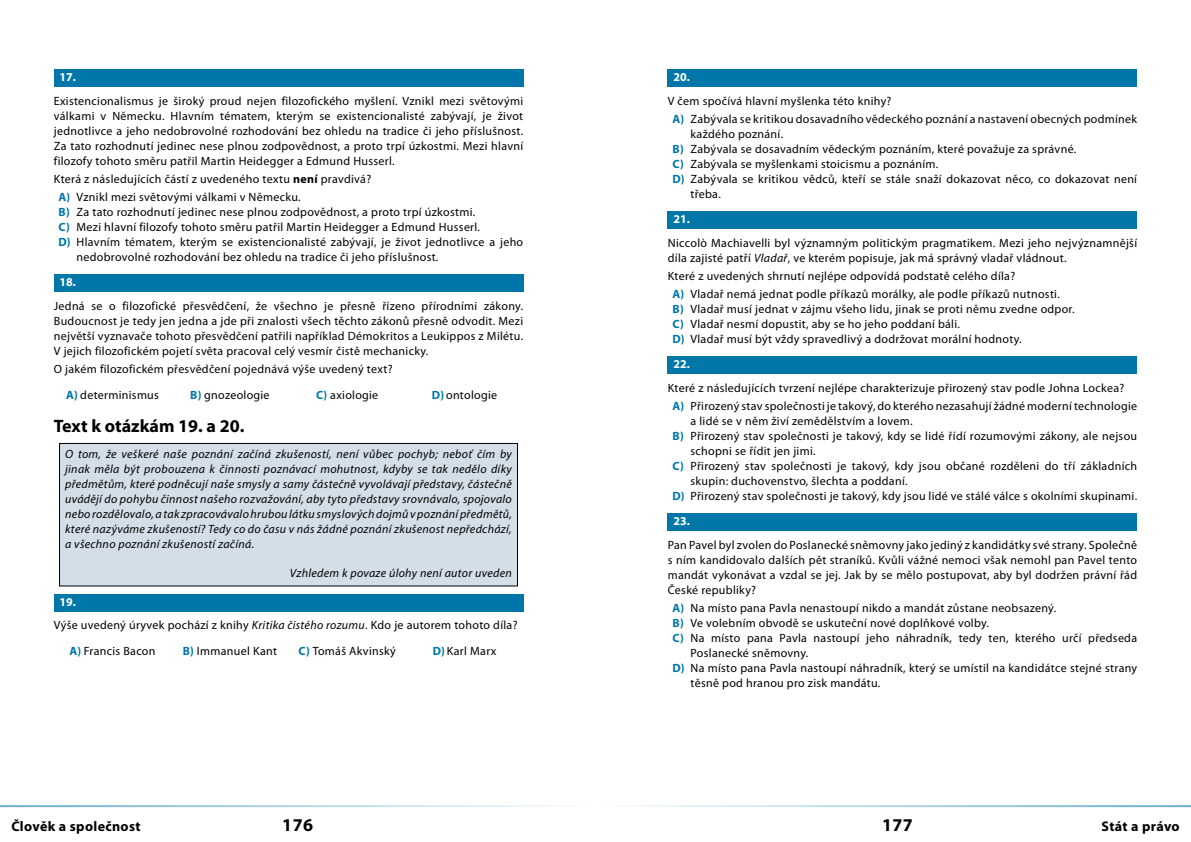
<style>
.page{position:relative;width:1191px;height:842px;background:#fff}
.page>*{position:absolute;margin:0;border:0;box-sizing:border-box;transform-origin:0 0}
.t1{font:700 18px "Myriad Pro";color:#000}
.t2{font:700 14px "Myriad Pro";letter-spacing:.025em;color:#000}
.t3{font:12px/15px "Myriad Pro";letter-spacing:.025em;color:#000}
.t4{font:italic 12px/15px "Myriad Pro";letter-spacing:.025em;color:#000;text-align:justify}
.t5{font:700 12px "Myriad Pro";color:#fff}
.s1{font-weight:700}
.s2{font-weight:700;color:#0077a8}
.s3{font-weight:700;color:#fff}
.s4{font-style:italic}
</style>
<div class="page">
<hr style="left:0;top:805px;width:595px;height:2px;background:#0077a8">
<hr style="left:595px;top:805px;width:596px;height:2px;background:#0077a8">
<div style="left:54px;top:69px;width:469px;height:18px;background:#0077a8"></div>
<div style="left:54px;top:274px;width:469px;height:18px;background:#0077a8"></div>
<div style="left:60px;top:443px;width:457px;height:143px;background:#d3dee8"></div>
<div style="left:59px;top:443px;width:459px;height:143px;border:1px solid #000"></div>
<div style="left:54px;top:594px;width:469px;height:17px;background:#0077a8"></div>
<div style="left:668px;top:69px;width:469px;height:18px;background:#0077a8"></div>
<div style="left:668px;top:211px;width:469px;height:18px;background:#0077a8"></div>
<div style="left:668px;top:356px;width:469px;height:18px;background:#0077a8"></div>
<div style="left:668px;top:513px;width:469px;height:18px;background:#0077a8"></div>
<p class="t5" style="left:60px;top:69px;width:18px">17.</p>
<p class="t3" style="left:54px;top:93px;width:471px;text-align:justify">Existencionalismus je široký proud nejen filozofického myšlení. Vznikl mezi světovými válkami v Německu. Hlavním tématem, kterým se existencionalisté zabývají, je život jednotlivce a jeho nedobrovolné rozhodování bez ohledu na tradice či jeho příslušnost.<br>Za tato rozhodnutí jedinec nese plnou zodpovědnost, a proto trpí úzkostmi. Mezi hlavní filozofy tohoto směru patřil Martin Heidegger a Edmund Husserl.</p>
<p class="t3" style="left:59px;top:169px;width:314px;line-height:18px;text-indent:-5px">Která z následujících částí z uvedeného textu <span class="s1">není</span> pravdivá?<br><span class="s2">A)</span> Vznikl mezi světovými válkami v Německu.</p>
<p class="t3" style="left:59px;top:204px;width:418px"><span class="s2">B)</span> Za tato rozhodnutí jedinec nese plnou zodpovědnost, a proto trpí úzkostmi.</p>
<p class="t3" style="left:59px;top:219px;width:423px"><span class="s2">C)</span> Mezi hlavní filozofy tohoto směru patřil Martin Heidegger a Edmund Husserl.</p>
<p class="t3" style="left:59px;top:234px;width:466px"><span class="s2">D)</span> Hlavním tématem, kterým se existencionalisté zabývají, je život jednotlivce a jeho</p>
<p class="t3" style="left:77px;top:249px;width:363px">nedobrovolné rozhodování bez ohledu na tradice či jeho příslušnost.</p>
<p class="t5" style="left:60px;top:274px;width:18px">18.</p>
<p class="t3" style="left:54px;top:298px;width:471px;text-align:justify">Jedná se o filozofické přesvědčení, že všechno je přesně řízeno přírodními zákony.<br>Budoucnost je tedy jen jedna a jde při znalosti všech těchto zákonů přesně odvodit. Mezi největší vyznavače tohoto přesvědčení patřili například Démokritos a Leukippos z Milétu.<br>V jejich filozofickém pojetí světa pracoval celý vesmír čistě mechanicky.</p>
<p class="t3" style="left:66px;top:355px;width:328px;line-height:26.3px;text-indent:-12px">O jakém filozofickém přesvědčení pojednává výše uvedený text?<br><span class="s2">A)</span> determinismus</p>
<p class="t3" style="left:190px;top:387px;width:81px"><span class="s2">B)</span> gnozeologie</p>
<p class="t3" style="left:316px;top:387px;width:64px"><span class="s2">C)</span> axiologie</p>
<p class="t3" style="left:432px;top:387px;width:67px"><span class="s2">D)</span> ontologie</p>
<h1 class="t1" style="left:54px;top:414px;width:192px">Text k otázkám 19. a 20.</h1>
<p class="t4" style="left:65px;top:446px;width:448px">O tom, že veškeré naše poznání začíná zkušeností, není vůbec pochyb; neboť čím by jinak měla být probouzena k činnosti poznávací mohutnost, kdyby se tak nedělo díky předmětům, které podněcují naše smysly a samy částečně vyvolávají představy, částečně uvádějí do pohybu činnost našeho rozvažování, aby tyto představy srovnávalo, spojovalo nebo rozdělovalo, a tak zpracovávalo hrubou látku smyslových dojmů v poznání předmětů, které nazýváme zkušeností? Tedy co do času v nás žádné poznání zkušenost nepředchází, a všechno poznání zkušeností začíná.</p>
<p class="t4" style="left:290px;top:566px;width:223px">Vzhledem k povaze úlohy není autor uveden</p>
<p class="t3" style="left:54px;top:589px;width:465px;line-height:23.5px;text-indent:6px"><span class="s3">19.<br></span>Výše uvedený úryvek pochází z knihy <span class="s4">Kritika čistého rozumu</span>. Kdo je autorem tohoto díla?</p>
<p class="t3" style="left:70px;top:644px;width:87px"><span class="s2">A)</span> Francis Bacon</p>
<p class="t3" style="left:183px;top:644px;width:96px"><span class="s2">B)</span> Immanuel Kant</p>
<p class="t3" style="left:298px;top:644px;width:99px"><span class="s2">C)</span> Tomáš Akvinský</p>
<p class="t3" style="left:433px;top:644px;width:65px"><span class="s2">D)</span> Karl Marx</p>
<p class="t5" style="left:673px;top:69px;width:18px">20.</p>
<p class="t3" style="left:672px;top:92px;width:466px;line-height:18px;text-indent:-5px">V čem spočívá hlavní myšlenka této knihy?<br><span class="s2">A)</span> Zabývala se kritikou dosavadního vědeckého poznání a nastavení obecných podmínek</p>
<p class="t3" style="left:690px;top:126px;width:94px">každého poznání.</p>
<p class="t3" style="left:672px;top:141px;width:405px"><span class="s2">B)</span> Zabývala se dosavadním vědeckým poznáním, které považuje za správné.</p>
<p class="t3" style="left:672px;top:156px;width:267px"><span class="s2">C)</span> Zabývala se myšlenkami stoicismu a poznáním.</p>
<p class="t3" style="left:672px;top:171px;width:466px"><span class="s2">D)</span> Zabývala se kritikou vědců, kteří se stále snaží dokazovat něco, co dokazovat není</p>
<p class="t3" style="left:690px;top:186px;width:32px">třeba.</p>
<p class="t5" style="left:673px;top:211px;width:18px">21.</p>
<p class="t3" style="left:668px;top:235px;width:471px">Niccolò Machiavelli byl významným politickým pragmatikem. Mezi jeho nejvýznamnější díla zajisté patří <span class="s4">Vladař</span>, ve kterém popisuje, jak má správný vladař vládnout.</p>
<p class="t3" style="left:672px;top:266px;width:389px;line-height:18px;text-indent:-5px">Které z uvedených shrnutí nejlépe odpovídá podstatě celého díla?<br><span class="s2">A)</span> Vladař nemá jednat podle příkazů morálky, ale podle příkazů nutnosti.</p>
<p class="t3" style="left:672px;top:301px;width:404px"><span class="s2">B)</span> Vladař musí jednat v zájmu všeho lidu, jinak se proti němu zvedne odpor.<br><span class="s2">C)</span> Vladař nesmí dopustit, aby se ho jeho poddaní báli.<br><span class="s2">D)</span> Vladař musí být vždy spravedlivý a dodržovat morální hodnoty.</p>
<p class="t5" style="left:673px;top:356px;width:18px">22.</p>
<p class="t3" style="left:672px;top:378px;width:466px;line-height:18px;text-indent:-5px">Které z následujících tvrzení nejlépe charakterizuje přirozený stav podle Johna Lockea?<br><span class="s2">A)</span> Přirozený stav společnosti je takový, do kterého nezasahují žádné moderní technologie</p>
<p class="t3" style="left:690px;top:413px;width:223px">a lidé se v něm živí zemědělstvím a lovem.</p>
<p class="t3" style="left:672px;top:428px;width:466px"><span class="s2">B)</span> Přirozený stav společnosti je takový, kdy se lidé řídí rozumovými zákony, ale nejsou</p>
<p class="t3" style="left:690px;top:443px;width:127px">schopni se řídit jen jimi.</p>
<p class="t3" style="left:672px;top:458px;width:466px"><span class="s2">C)</span> Přirozený stav společnosti je takový, kdy jsou občané rozděleni do tří základních</p>
<p class="t3" style="left:690px;top:473px;width:219px">skupin: duchovenstvo, šlechta a poddaní.</p>
<p class="t3" style="left:672px;top:488px;width:466px"><span class="s2">D)</span> Přirozený stav společnosti je takový, kdy jsou lidé ve stálé válce s okolními skupinami.</p>
<p class="t5" style="left:673px;top:513px;width:18px">23.</p>
<p class="t3" style="left:668px;top:537px;width:471px;text-align:justify">Pan Pavel byl zvolen do Poslanecké sněmovny jako jediný z kandidátky své strany. Společně s ním kandidovalo dalších pět straníků. Kvůli vážné nemoci však nemohl pan Pavel tento mandát vykonávat a vzdal se jej. Jak by se mělo postupovat, aby byl dodržen právní řád České republiky?</p>
<p class="t3" style="left:672px;top:600px;width:385px"><span class="s2">A)</span> Na místo pana Pavla nenastoupí nikdo a mandát zůstane neobsazený.</p>
<p class="t3" style="left:672px;top:615px;width:318px"><span class="s2">B)</span> Ve volebním obvodě se uskuteční nové doplňkové volby.</p>
<p class="t3" style="left:672px;top:630px;width:466px"><span class="s2">C)</span> Na místo pana Pavla nastoupí jeho náhradník, tedy ten, kterého určí předseda</p>
<p class="t3" style="left:690px;top:645px;width:119px">Poslanecké sněmovny.</p>
<p class="t3" style="left:672px;top:660px;width:466px"><span class="s2">D)</span> Na místo pana Pavla nastoupí náhradník, který se umístil na kandidátce stejné strany</p>
<p class="t3" style="left:690px;top:675px;width:191px">těsně pod hranou pro zisk mandátu.</p>
<p class="t2" style="left:11px;top:817px;width:131px">Člověk a společnost</p>
<h1 class="t1" style="left:282px;top:813px;width:32px">176</h1>
<h1 class="t1" style="left:882px;top:813px;width:32px">177</h1>
<p class="t2" style="left:1101px;top:817px;width:79px">Stát a právo</p>
</div>
